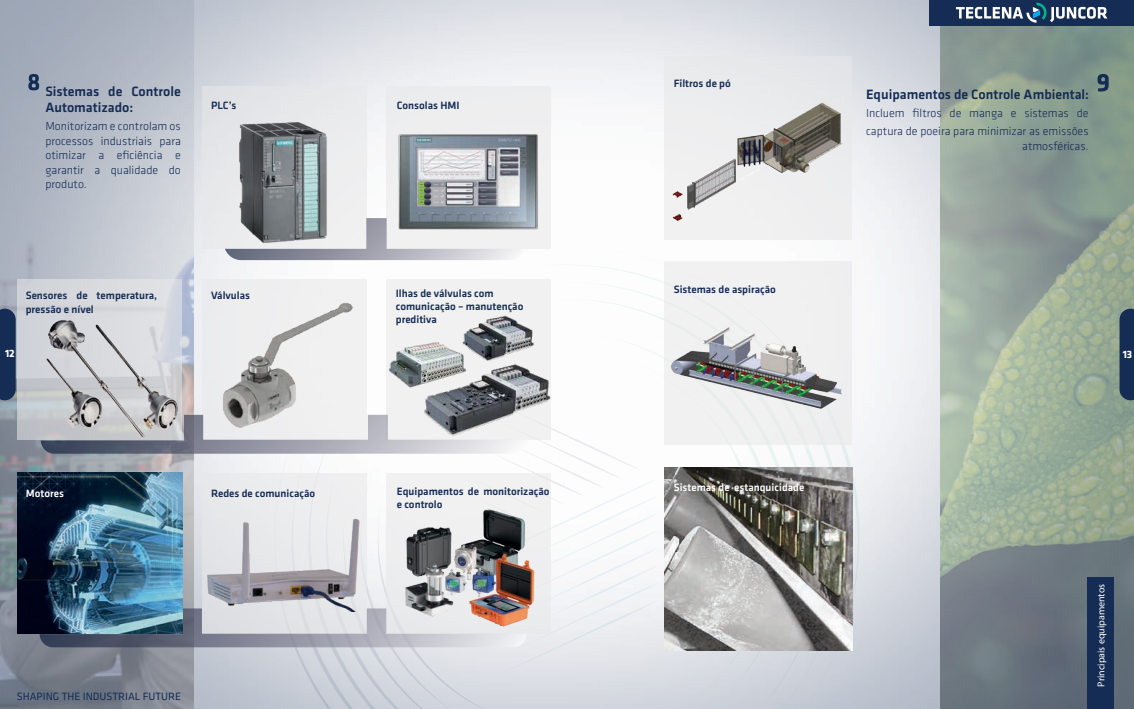
<style>
.page{position:relative;width:1134px;height:709px;background:#fff}
.page>*{position:absolute;margin:0;border:0;box-sizing:border-box;transform-origin:0 0}
.t1{font:500 14px/16.8px "Klavika";color:#152c54}
.t2{font:300 12px/14.4px "Klavika";color:#152c54;text-align:justify}
.t3{font:500 11px/13.2px "Klavika";color:#152c54}
.t4{font:500 11px "Klavika";color:#fff}
.t5{font:11px "Klavika";color:#152c54}
.t6{font:700 11px "Klavika";color:#fff}
.t7{font:10px "Myriad Pro";color:#fff}
</style>
<div class="page">
<img style="left:0;top:0;width:1134px;height:709px">
<svg style="left:28px;top:74px;width:11px;height:16px"></svg>
<img style="left:18px;top:472px;width:22px;height:161px">
<div style="left:18px;top:279px;width:164px;height:161px;background:#d7d9de"></div>
<div style="left:202px;top:279px;width:165px;height:161px;background:#efeff0"></div>
<div style="left:387px;top:279px;width:164px;height:161px;background:#f1f1f1"></div>
<svg style="left:40px;top:324px;width:819px;height:385px"></svg>
<div style="left:202px;top:86px;width:165px;height:163px;background:#e8e8e9"></div>
<div style="left:387px;top:86px;width:164px;height:163px;background:#e8e8e9"></div>
<svg style="left:225px;top:218px;width:303px;height:42px"></svg>
<img style="left:229px;top:122px;width:106px;height:122px">
<img style="left:380px;top:132px;width:177px;height:99px">
<img style="left:208px;top:303px;width:149px;height:130px">
<img style="left:377px;top:298px;width:183px;height:141px">
<img style="left:17px;top:309px;width:185px;height:132px">
<img style="left:197px;top:511px;width:170px;height:100px">
<img style="left:402px;top:503px;width:134px;height:129px">
<div style="left:664px;top:56px;width:188px;height:184px;background:#e8e8e9"></div>
<img style="left:664px;top:467px;width:188px;height:183px">
<div style="left:664px;top:262px;width:188px;height:183px;background:#f1f1f1"></div>
<svg style="left:1097px;top:74px;width:12px;height:17px"></svg>
<img style="left:671px;top:327px;width:171px;height:82px">
<img style="left:672px;top:102px;width:170px;height:119px">
<div style="left:1088px;top:577px;width:26px;height:131px;background:#152c54"></div>
<div style="left:929px;top:0;width:205px;height:25px;background:#152c54"></div>
<svg style="left:956px;top:3px;width:151px;height:20px"></svg>
<svg style="left:0;top:309px;width:16px;height:91px"></svg>
<svg style="left:1119px;top:309px;width:15px;height:91px"></svg>
<p class="t1" style="left:45px;top:83px;width:137px">Sistemas de Controle<br>Automatizado:</p>
<p class="t2" style="left:45px;top:119px;width:137px">Monitorizam e controlam os processos industriais para otimizar a eficiência e garantir a qualidade do produto.</p>
<p class="t3" style="left:211px;top:99px;width:27px">PLC’s</p>
<p class="t3" style="left:397px;top:99px;width:64px">Consolas HMI</p>
<p class="t3" style="left:26px;top:289px;width:133px">Sensores de temperatura, pressão e nível</p>
<p class="t3" style="left:211px;top:289px;width:41px">Válvulas</p>
<p class="t3" style="left:396px;top:287px;width:129px">Ilhas de válvulas com comunicação – manutenção preditiva</p>
<p class="t3" style="left:674px;top:77px;width:59px">Filtros de pó</p>
<p class="t3" style="left:674px;top:283px;width:104px">Sistemas de aspiração</p>
<p class="t1" style="left:866px;top:86px;width:224px">Equipamentos de Controle Ambiental:</p>
<p class="t2" style="left:866px;top:104px;width:224px;line-height:18px">Incluem filtros de manga e sistemas de captura de poeira para minimizar as emissões</p>
<p class="t2" style="left:1022px;top:139px;width:68px">atmosféricas.</p>
<p class="t6" style="left:5px;top:347px;width:11px">12</p>
<p class="t6" style="left:1123px;top:348px;width:11px">13</p>
<p class="t4" style="left:26px;top:487px;width:40px">Motores</p>
<p class="t3" style="left:211px;top:486px;width:106px">Redes de comunicação</p>
<p class="t3" style="left:397px;top:484px;width:154px">Equipamentos de monitorização e controlo</p>
<p class="t5" style="left:17px;top:690px;width:166px">SHAPING THE INDUSTRIAL FUTURE</p>
<p class="t4" style="left:674px;top:481px;width:132px">Sistemas de estanquicidade</p>
<p class="t7" style="left:1095px;top:686px;width:104px;rotate:-90deg">Principais equipamentos</p>
</div>
